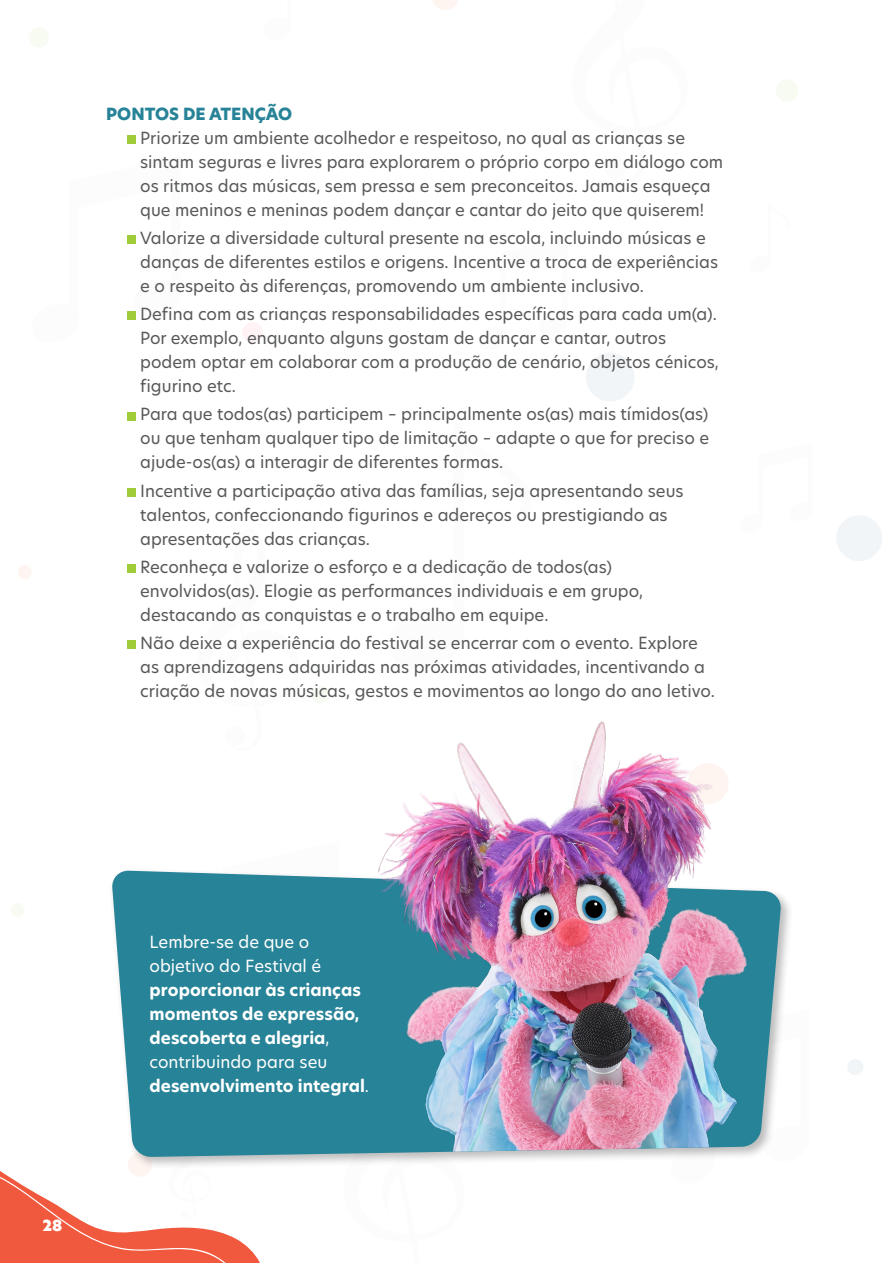
<style>
.page{position:relative;width:893px;height:1263px;background:#fff}
.page>*{position:absolute;margin:0;border:0;box-sizing:border-box;transform-origin:0 0}
.t1{font:16.5px/24px "Hero New";color:#57585a}
.t2{font:700 16.5px/24px "Hero New";letter-spacing:.005em;color:#fff}
.t3{font:800 16.5px "Hero New";color:#278397}
.t4{font:15px "Hero New Super";color:#fff}
.s1{font-weight:400}
</style>
<div class="page">
<div style="left:312px;top:686px;width:17px;height:17px;background:#f8fbf2;border-radius:50%"></div>
<div style="left:847px;top:1059px;width:16px;height:16px;background:#f2f5f7;border-radius:50%"></div>
<div style="left:586px;top:353px;width:49px;height:48px;background:#f2f5f7;border-radius:50%"></div>
<svg style="left:433px;top:0;width:25px;height:10px"></svg>
<div style="left:776px;top:79px;width:22px;height:23px;background:#f8fbf2;border-radius:50%"></div>
<div style="left:836px;top:515px;width:46px;height:46px;background:#f2f5f7;border-radius:50%"></div>
<div style="left:29px;top:27px;width:20px;height:21px;background:#f8fbf2;border-radius:50%"></div>
<div style="left:18px;top:565px;width:14px;height:14px;background:#fef4f0;border-radius:50%"></div>
<div style="left:242px;top:322px;width:21px;height:21px;background:#fff3f6;border-radius:50%"></div>
<svg style="left:0;top:903px;width:260px;height:360px"></svg>
<div style="left:128px;top:135px;width:8px;height:8px;background:#a1cc3a"></div>
<div style="left:128px;top:235px;width:8px;height:9px;background:#a1cc3a"></div>
<div style="left:128px;top:311px;width:8px;height:9px;background:#a1cc3a"></div>
<div style="left:128px;top:412px;width:8px;height:8px;background:#a1cc3a"></div>
<div style="left:128px;top:488px;width:8px;height:9px;background:#a1cc3a"></div>
<div style="left:128px;top:564px;width:8px;height:9px;background:#a1cc3a"></div>
<div style="left:128px;top:641px;width:8px;height:8px;background:#a1cc3a"></div>
<div style="left:109px;top:867px;width:684px;height:302px;background:#231f20;opacity:.3"></div>
<svg style="left:112px;top:870px;width:669px;height:287px;background:#3d8fa0"></svg>
<img style="left:372px;top:1121px;width:380px;height:32px">
<img style="left:372px;top:721px;width:380px;height:400px">
<p class="t3" style="left:106px;top:102px;width:187px">PONTOS DE ATENÇÃO</p>
<p class="t1" style="left:140px;top:125px;width:585px">Priorize um ambiente acolhedor e respeitoso, no qual as crianças se sintam seguras e livres para explorarem o próprio corpo em diálogo com os ritmos das músicas, sem pressa e sem preconceitos. Jamais esqueça que meninos e meninas podem dançar e cantar do jeito que quiserem!</p>
<p class="t1" style="left:140px;top:225px;width:579px">Valorize a diversidade cultural presente na escola, incluindo músicas e danças de diferentes estilos e origens. Incentive a troca de experiências e o respeito às diferenças, promovendo um ambiente inclusivo.</p>
<p class="t1" style="left:140px;top:302px;width:580px">Defina com as crianças responsabilidades específicas para cada um(a).<br>Por exemplo, enquanto alguns gostam de dançar e cantar, outros podem optar em colaborar com a produção de cenário, objetos cénicos, figurino etc.</p>
<p class="t1" style="left:140px;top:402px;width:570px;text-align:justify">Para que todos(as) participem – principalmente os(as) mais tímidos(as) ou que tenham qualquer tipo de limitação – adapte o que for preciso e ajude-os(as) a interagir de diferentes formas.</p>
<p class="t1" style="left:140px;top:478px;width:545px">Incentive a participação ativa das famílias, seja apresentando seus talentos, confeccionando figurinos e adereços ou prestigiando as apresentações das crianças.</p>
<p class="t1" style="left:140px;top:554px;width:504px">Reconheça e valorize o esforço e a dedicação de todos(as) envolvidos(as). Elogie as performances individuais e em grupo, destacando as conquistas e o trabalho em equipe.</p>
<p class="t1" style="left:140px;top:631px;width:576px">Não deixe a experiência do festival se encerrar com o evento. Explore as aprendizagens adquiridas nas próximas atividades, incentivando a criação de novas músicas, gestos e movimentos ao longo do ano letivo.</p>
<p class="t4" style="left:43px;top:1215px;width:21px">28</p>
<p class="t2" style="left:150px;top:930px;width:221px"><span class="s1">Lembre-se de que o objetivo do Festival é </span>proporcionar às crianças momentos de expressão, descoberta e alegria<span class="s1">, contribuindo para seu </span>desenvolvimento integral<span class="s1">.</span></p>
</div>
